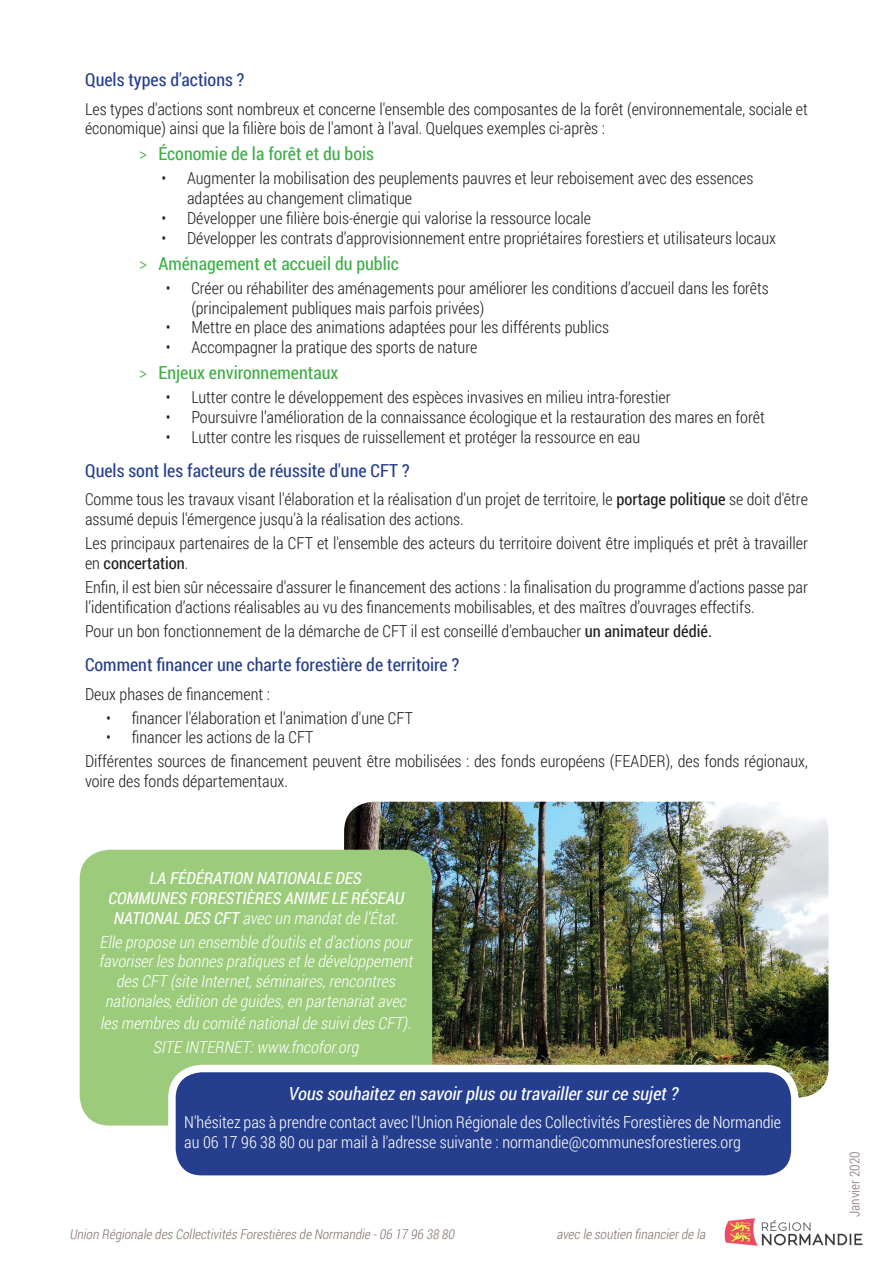
<style>
.page{position:relative;width:893px;height:1263px;background:#fff}
.page>*{position:absolute;margin:0;border:0;box-sizing:border-box;transform-origin:0 0}
.t1{font:18px "Roboto Condensed";color:#253f8e}
.t2{font:18px "Roboto Condensed";color:#40ae49}
.t3{font:italic 18px "Roboto Condensed";color:#fff}
.t4{font:300 16.5px/19.8px "Roboto Condensed";color:#231f20}
.t5{font:italic 300 16.5px/19.8px "Roboto Condensed";color:#fff;text-align:center}
.t6{font:300 16.5px/19.8px "Roboto Condensed";color:#fff}
.t7{font:italic 16.5px/19.8px "Roboto Condensed";color:#fff;text-align:center}
.t8{font:italic 300 13.5px "Roboto Condensed";color:#84726f}
.t9{font:300 13.5px "Roboto Condensed";color:#84726f}
.s1{font-weight:300}
.s2{font-weight:400}
.s3{font-size:18px}
</style>
<div class="page">
<img style="left:344px;top:802px;width:484px;height:295px">
<img style="left:724px;top:1218px;width:138px;height:28px">
<div style="left:80px;top:850px;width:352px;height:275px;background:#9ccc7b;border-radius:30px"></div>
<div style="left:172px;top:1068px;width:623px;height:111px;background:#253f8e;border-radius:30px"></div>
<div style="left:168px;top:1065px;width:631px;height:118px;border:8px solid #fff;border-radius:30px"></div>
<p class="t1" style="left:85px;top:67px;width:161px">Quels types d'actions ?</p>
<p class="t4" style="left:85px;top:98px;width:724px">Les types d'actions sont nombreux et concerne l'ensemble des composantes de la forêt (environnementale, sociale et économique) ainsi que la filière bois de l'amont à l'aval. Quelques exemples ci-après :</p>
<p class="t2" style="left:139px;top:141px;width:236px"><span class="s1">&gt;</span> Économie de la forêt et du bois</p>
<p class="t4" style="left:187px;top:168px;width:568px;text-indent:-26px">• Augmenter la mobilisation des peuplements pauvres et leur reboisement avec des essences adaptées au changement climatique</p>
<p class="t4" style="left:162px;top:208px;width:431px">• Développer une filière bois-énergie qui valorise la ressource locale</p>
<p class="t4" style="left:162px;top:227px;width:616px">• Développer les contrats d’approvisionnement entre propriétaires forestiers et utilisateurs locaux</p>
<p class="t2" style="left:139px;top:251px;width:261px"><span class="s1">&gt;</span> Aménagement et accueil du public</p>
<p class="t4" style="left:191px;top:277px;width:579px;text-indent:-26px">• Créer ou réhabiliter des aménagements pour améliorer les conditions d’accueil dans les forêts (principalement publiques mais parfois privées)</p>
<p class="t4" style="left:166px;top:317px;width:445px">• Mettre en place des animations adaptées pour les différents publics</p>
<p class="t4" style="left:166px;top:337px;width:313px">• Accompagner la pratique des sports de nature</p>
<p class="t2" style="left:139px;top:360px;width:201px"><span class="s1">&gt;</span> Enjeux environnementaux</p>
<p class="t4" style="left:166px;top:387px;width:506px">• Lutter contre le développement des espèces invasives en milieu intra-forestier</p>
<p class="t4" style="left:166px;top:406px;width:600px">• Poursuivre l’amélioration de la connaissance écologique et la restauration des mares en forêt</p>
<p class="t4" style="left:166px;top:426px;width:476px">• Lutter contre les risques de ruissellement et protéger la ressource en eau</p>
<p class="t1" style="left:85px;top:458px;width:326px">Quels sont les facteurs de réussite d'une CFT ?</p>
<p class="t4" style="left:85px;top:489px;width:724px">Comme tous les travaux visant l'élaboration et la réalisation d'un projet de territoire, le <span class="s2">portage politique</span> se doit d'être assumé depuis l'émergence jusqu'à la réalisation des actions.</p>
<p class="t4" style="left:85px;top:533px;width:724px">Les principaux partenaires de la CFT et l'ensemble des acteurs du territoire doivent être impliqués et prêt à travailler en <span class="s2">concertation</span>.</p>
<p class="t4" style="left:85px;top:577px;width:724px">Enfin, il est bien sûr nécessaire d'assurer le financement des actions : la finalisation du programme d’actions passe par l’identification d’actions réalisables au vu des financements mobilisables, et des maîtres d’ouvrages effectifs.</p>
<p class="t4" style="left:85px;top:620px;width:628px">Pour un bon fonctionnement de la démarche de CFT il est conseillé d'embaucher <span class="s2">un animateur dédié.</span></p>
<p class="t1" style="left:85px;top:652px;width:376px">Comment financer une charte forestière de territoire ?</p>
<p class="t4" style="left:85px;top:683px;width:186px">Deux phases de financement :</p>
<p class="t4" style="left:106px;top:707px;width:308px">• financer l'élaboration et l'animation d'une CFT</p>
<p class="t4" style="left:85px;top:725px;width:724px;line-height:24px;text-indent:21px">• financer les actions de la CFT<br>Différentes sources de financement peuvent être mobilisées : des fonds européens (FEADER), des fonds régionaux,</p>
<p class="t4" style="left:85px;top:771px;width:204px">voire des fonds départementaux.</p>
<p class="t7" style="left:108px;top:868px;width:301px">LA FÉDÉRATION NATIONALE DES<br>COMMUNES FORESTIÈRES ANIME LE RÉSEAU<br>NATIONAL DES CFT <span class="s1">avec un mandatde l’État.</span></p>
<p class="t5" style="left:99px;top:931px;width:319px">Elle propose un ensemble d’outilsetd’actionspour favoriserlesbonnespratiquesetle développement desCFT (site Internet,séminaires,rencontres nationales,édition de guides,en partenariatavec</p>
<p class="t5" style="left:100px;top:1010px;width:317px;line-height:24px">lesmembresdu comité nationalde suividesCFT)<span class="s3">.<br></span>SITE INTERNET:www.fncofor.org</p>
<p class="t3" style="left:288px;top:1081px;width:395px">Vous souhaitezen savoirplus ou travaillersurce sujet?</p>
<p class="t6" style="left:184px;top:1111px;width:598px">N'hésitez pas à prendre contact avec l'Union Régionale des Collectivités Forestières de Normandie au 06 17 96 38 80 ou par mail à l'adresse suivante : normandie@communesforestieres.org</p>
<p class="t8" style="left:69px;top:1225px;width:390px">Union Régionale desCollectivitésForestièresde Normandie -06 17 96 38 80</p>
<p class="t8" style="left:556px;top:1225px;width:154px">avec le soutien financierde la</p>
<p class="t9" style="left:845px;top:1217px;width:67px;rotate:-90deg">Janvier 2020</p>
</div>
